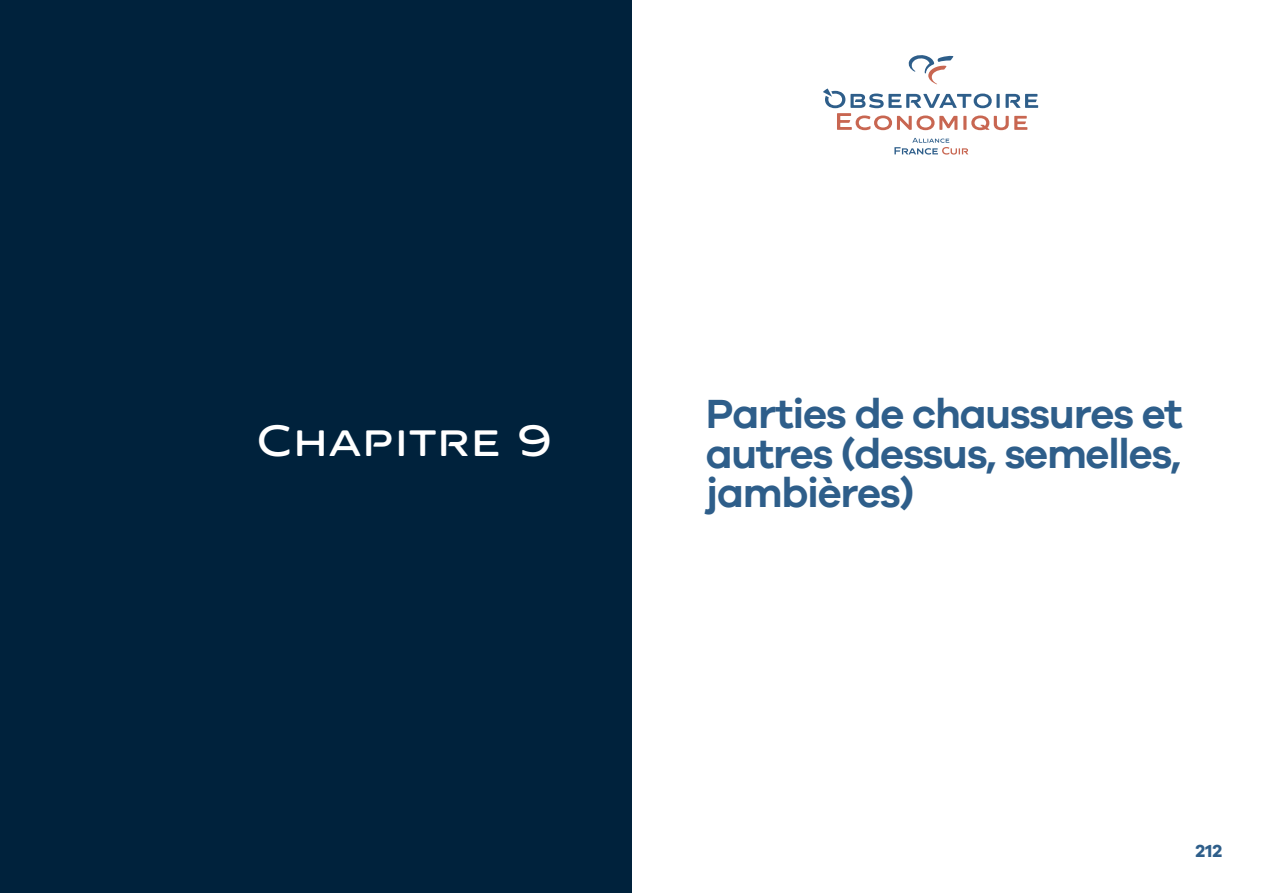
<style>
.page{position:relative;width:1263px;height:893px;background:#fff}
.page>*{position:absolute;margin:0;border:0;box-sizing:border-box;transform-origin:0 0}
.t1{font:600 42px/39px "Galano Grotesque";letter-spacing:-.03em;color:#2e5e8a;text-align:justify}
.t2{font:42px "FM Bolyar Sans Soft 500";letter-spacing:-.03em;color:#fff}
.t3{font:700 18px "Galano Grotesque";color:#2e5e8a}
</style>
<div class="page">
<svg style="left:823px;top:55px;width:215px;height:75px"></svg>
<svg style="left:894px;top:138px;width:74px;height:17px"></svg>
<div style="left:0;top:0;width:631px;height:893px;background:#00223c"></div>
<p class="t2" style="left:255px;top:417px;width:300px">CHAPITRE 9</p>
<p class="t1" style="left:706px;top:397px;width:478px">Parties de chaussures et autres (dessus, semelles, jambières)</p>
<p class="t3" style="left:1195px;top:840px;width:28px">212</p>
</div>
